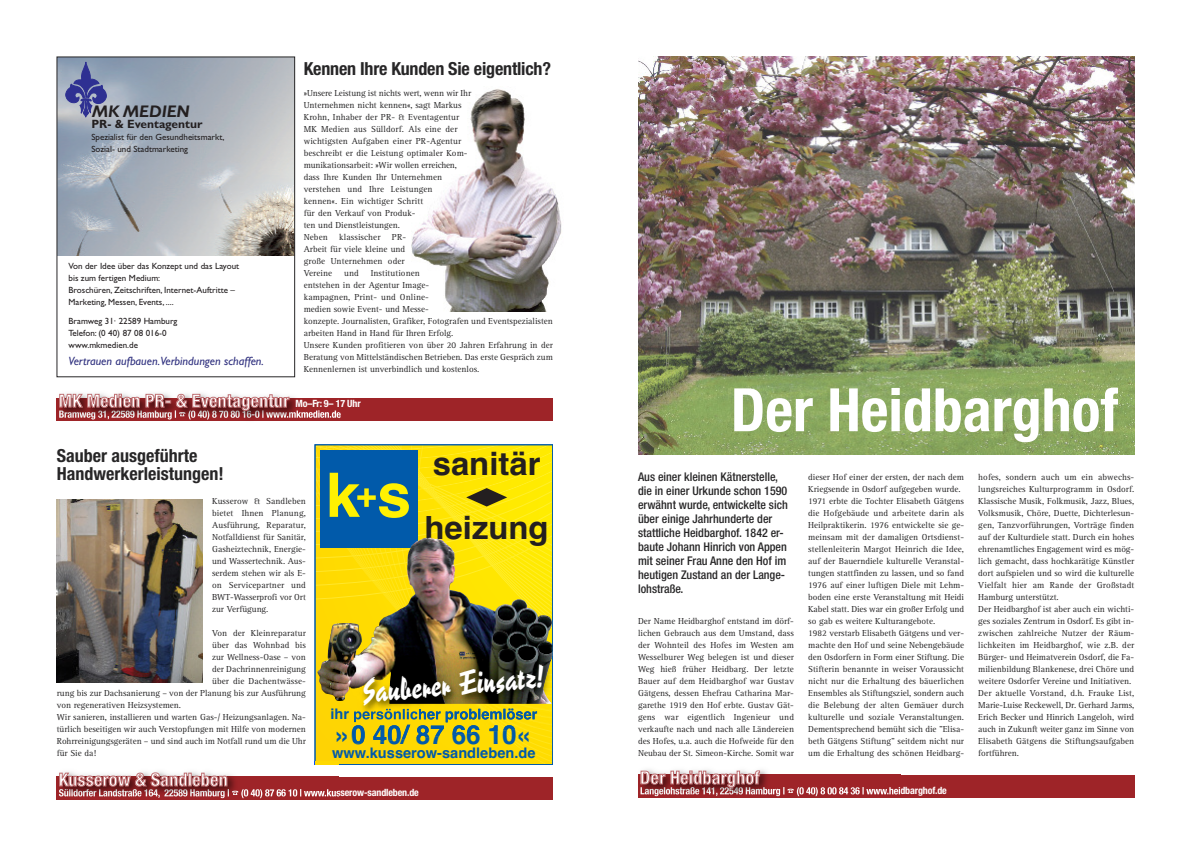
<style>
.page{position:relative;width:1191px;height:842px;background:#fff}
.page>*{position:absolute;margin:0;border:0;box-sizing:border-box;transform-origin:0 0}
.t1{font:700 condensed 60px "Helvetica Neue";color:#fff}
.t2{font:32.1px/64.4px "Helvetica Bold+QIWUVB";color:#231f20}
.t3{font:31.2px "Reporter Two+OKCUBU";color:#fff}
.t4{font:26.1px "Helvetica Bold+QIWUVB";letter-spacing:-.005em;color:#015aaa}
.t5{font:700 condensed 18px "Helvetica Neue";letter-spacing:.015em;color:#fff}
.t6{font:700 condensed 18px/18px "Helvetica Neue";color:#272627}
.t7{font:16.9px "Gill Sans Bold Italic+YCTUWP";color:#231f20}
.t8{font:14.6px "Helvetica Bold+QIWUVB";color:#015aaa}
.t9{font:500 condensed 12px/14px "Helvetica Neue";color:#272627}
.t10{font:12px "Gill Sans Italic+ROTNMJ";color:#30317f}
.t11{font:12px "Gill Sans Bold+YNBCHE";color:#231f20}
.t12{font:9px/12px "Rotis Serif";color:#272627}
.t13{font:9px/12px "Gill Sans+ATGYYT";color:#231f20}
.s1{font-size:10px}
</style>
<div class="page">
<div style="left:638px;top:775px;width:496px;height:23px;background:#9e2428"></div>
<img style="left:638px;top:769px;width:262px;height:6px">
<img style="left:640px;top:775px;width:260px;height:22px">
<img style="left:640px;top:787px;width:35px;height:9px">
<svg style="left:787px;top:789px;width:7px;height:4px"></svg>
<img style="left:797px;top:787px;width:28px;height:9px">
<img style="left:638px;top:57px;width:496px;height:397px">
<img style="left:315px;top:444px;width:238px;height:321px">
<img style="left:57px;top:499px;width:145px;height:183px">
<div style="left:57px;top:777px;width:496px;height:23px;background:#9e2428"></div>
<img style="left:56px;top:762px;width:282px;height:38px">
<img style="left:315px;top:762px;width:23px;height:6px">
<img style="left:57px;top:777px;width:281px;height:23px">
<img style="left:59px;top:789px;width:34px;height:7px">
<svg style="left:232px;top:791px;width:6px;height:4px"></svg>
<img style="left:241px;top:789px;width:28px;height:9px">
<img style="left:411px;top:89px;width:151px;height:223px">
<svg style="left:59px;top:59px;width:234px;height:197px;background:#aab1bb"></svg>
<div style="left:57px;top:57px;width:238px;height:320px;border:1px solid #272627"></div>
<div style="left:57px;top:398px;width:496px;height:23px;background:#9e2428"></div>
<img style="left:56px;top:393px;width:238px;height:28px">
<img style="left:57px;top:398px;width:281px;height:23px">
<img style="left:59px;top:410px;width:36px;height:9px">
<svg style="left:179px;top:412px;width:6px;height:4px"></svg>
<img style="left:188px;top:410px;width:29px;height:9px">
<h3 class="t7" style="left:92px;top:105px;width:99px">MK MEDIEN</h3>
<h3 class="t11" style="left:91px;top:120px;width:112px">PR- &amp; Eventagentur</h3>
<p class="t13" style="left:91px;top:132px;width:134px">Spezialist für den Gesundheitsmarkt,<br>Sozial- und Stadtmarketing</p>
<p class="t13" style="left:69px;top:261px;width:172px">Von der Idee über das Konzept und das Layout bis zum fertigen Medium:<br>Broschüren, Zeitschriften, Internet-Auftritte – Marketing, Messen, Events, ....</p>
<p class="t13" style="left:69px;top:316px;width:110px">Bramweg 31· 22589 Hamburg<br>Telefon: (0 40) 87 08 016-0 www.mkmedien.de</p>
<h3 class="t10" style="left:69px;top:357px;width:197px">Vertrauen aufbauen.Verbindungen schaffen.</h3>
<h3 class="t6" style="left:304px;top:60px;width:249px">Kennen Ihre Kunden Sie eigentlich?</h3>
<p class="t12" style="left:304px;top:88px;width:169px">»Unsere Leistung ist nichts wert, wenn wir Ihr Unternehmen nicht kennen«, sagt Markus Krohn, Inhaber der PR- &amp; Eventagentur MK Medien aus Sülldorf. Als eine der wichtigsten Aufgaben einer PR-Agentur beschreibt er die Leistung optimaler Kom&shy;munikationsarbeit: »Wir wollen erreichen, dass Ihre Kunden Ihr Unternehmen verstehen und Ihre Leistungen<br>kennen«. Ein wichtiger Schritt<br>für den Verkauf von Produk-<br>ten und Dienstleistungen.<br>Neben</p>
<p class="t12" style="left:339px;top:232px;width:43px">klassischer</p>
<p class="t12" style="left:304px;top:232px;width:104px;text-indent:88px">PR-<br>Arbeit für viele kleine und große Unternehmen oder<br>Vereine</p>
<p class="t12" style="left:344px;top:268px;width:16px">und</p>
<p class="t12" style="left:304px;top:268px;width:251px;text-indent:67px">Institutionen<br>entstehen in der Agentur Image-<br>kampagnen, Print- und Online-<br>medien sowie Event- und Messe-<br>konzepte. Journalisten, Grafiker, Fotografen und Eventspezialisten arbeiten Hand in Hand für Ihren Erfolg.<br>Unsere Kunden profitieren von über 20 Jahren Erfahrung in der Beratung von Mittelständischen Betrieben. Das erste Gespräch zum Kennenlernen ist unverbindlich und kostenlos.</p>
<h3 class="t5" style="left:59px;top:390px;width:303px">MK Medien PR- &amp; Eventagentur <span class="s1">Mo–Fr: 9– 17 Uhr</span></h3>
<h3 class="t6" style="left:57px;top:446px;width:168px">Sauber ausgeführte<br>Handwerkerleistungen!</h3>
<p class="t12" style="left:212px;top:496px;width:95px;text-align:justify">Kusserow &amp; Sandleben bietet Ihnen Planung, Ausführung, Reparatur, Notfalldienst für Sanitär, Gasheiztechnik, Energie&shy;und Wassertechnik. Aus&shy;serdem stehen wir als E&shy;on Servicepartner und BWT-Wasserprofi vor Ort zur Verfügung.</p>
<p class="t12" style="left:212px;top:628px;width:95px">Von der Kleinreparatur</p>
<p class="t12" style="left:212px;top:640px;width:95px">über das Wohnbad bis</p>
<p class="t12" style="left:212px;top:652px;width:95px">zur Wellness-Oase – von</p>
<p class="t12" style="left:212px;top:664px;width:95px">der Dachrinnenreinigung</p>
<p class="t12" style="left:212px;top:676px;width:95px">über die Dachentwässe-</p>
<p class="t12" style="left:57px;top:688px;width:251px">rung bis zur Dachsanierung – von der Planung bis zur Ausführung</p>
<p class="t12" style="left:57px;top:700px;width:126px">von regenerativen Heizsystemen.</p>
<p class="t12" style="left:57px;top:712px;width:251px">Wir sanieren, installieren und warten Gas-/ Heizungsanlagen. Na-</p>
<p class="t12" style="left:57px;top:724px;width:251px">türlich beseitigen wir auch Verstopfungen mit Hilfe von modernen</p>
<p class="t12" style="left:57px;top:736px;width:251px">Rohrreinigungsgeräten – und sind auch im Notfall rund um die Uhr</p>
<p class="t12" style="left:57px;top:748px;width:41px">für Sie da!</p>
<h3 class="t5" style="left:59px;top:769px;width:170px">Kusserow &amp; Sandleben</h3>
<h2 class="t2" style="left:424px;top:431px;width:126px">sanitär heizung</h2>
<h3 class="t3" style="left:360px;top:679px;width:184px;rotate:-5deg">Sauberer Einsatz!</h3>
<h3 class="t4" style="left:337px;top:720px;width:196px">»0 40/ 87 66 10«</h3>
<h3 class="t8" style="left:332px;top:745px;width:205px">www.kusserow-sandleben.de</h3>
<h1 class="t1" style="left:731px;top:388px;width:389px">Der Heidbarghof</h1>
<p class="t9" style="left:638px;top:471px;width:151px">Aus einer kleinen Kätnerstelle, die in einer Urkunde schon 1590 erwähnt wurde, entwickelte sich über einige Jahrhunderte der stattliche Heidbarghof. 1842 er&shy;baute Johann Hinrich von Appen mit seiner Frau Anne den Hof im heutigen Zustand an der Lange&shy;lohstraße.</p>
<p class="t12" style="left:638px;top:616px;width:157px;text-align:justify">Der Name Heidbarghof entstand im dörf&shy;lichen Gebrauch aus dem Umstand, dass der Wohnteil des Hofes im Westen am Wesselburer Weg belegen ist und dieser Weg hieß früher Heidbarg. Der letzte Bauer auf dem Heidbarghof war Gustav Gätgens, dessen Ehefrau Catharina Mar&shy;garethe 1919 den Hof erbte. Gustav Gät&shy;gens war eigentlich Ingenieur und verkaufte nach und nach alle Ländereien des Hofes, u.a. auch die Hofweide für den Neubau der St. Simeon-Kirche. Somit war</p>
<h3 class="t5" style="left:640px;top:767px;width:121px">Der Heidbarghof</h3>
<p class="t12" style="left:808px;top:472px;width:157px">dieser Hof einer der ersten, der nach dem Kriegsende in Osdorf aufgegeben wurde.<br>1971 erbte die Tochter Elisabeth Gätgens die Hofgebäude und arbeitete darin als Heilpraktikerin. 1976 entwickelte sie ge&shy;meinsam mit der damaligen Ortsdienst&shy;stellenleiterin Margot Heinrich die Idee, auf der Bauerndiele kulturelle Veranstal&shy;tungen stattfinden zu lassen, und so fand 1976 auf einer luftigen Diele mit Lehm&shy;boden eine erste Veranstaltung mit Heidi Kabel statt. Dies war ein großer Erfolg und so gab es weitere Kulturangebote.<br>1982 verstarb Elisabeth Gätgens und ver&shy;machte den Hof und seine Nebengebäude den Osdorfern in Form einer Stiftung. Die Stifterin benannte in weiser Voraussicht nicht nur die Erhaltung des bäuerlichen Ensembles als Stiftungsziel, sondern auch die Belebung der alten Gemäuer durch kulturelle und soziale Veranstaltungen.<br>Dementsprechend bemüht sich die "Elisa&shy;beth Gätgens Stiftung" seitdem nicht nur um die Erhaltung des schönen Heidbarg-</p>
<p class="t12" style="left:978px;top:472px;width:157px">hofes, sondern auch um ein abwechs&shy;lungsreiches Kulturprogramm in Osdorf.<br>Klassische Musik, Folkmusik, Jazz, Blues, Volksmusik, Chöre, Duette, Dichterlesun&shy;gen, Tanzvorführungen, Vorträge finden auf der Kulturdiele statt. Durch ein hohes ehrenamtliches Engagement wird es mög&shy;lich gemacht, dass hochkarätige Künstler dort aufspielen und so wird die kulturelle Vielfalt hier am Rande der Großstadt Hamburg unterstützt.<br>Der Heidbarghof ist aber auch ein wichti&shy;ges soziales Zentrum in Osdorf. Es gibt in&shy;zwischen zahlreiche Nutzer der Räum&shy;lichkeiten im Heidbarghof, wie z.B. der Bürger- und Heimatverein Osdorf, die Fa&shy;milienbildung Blankenese, drei Chöre und weitere Osdorfer Vereine und Initiativen.<br>Der aktuelle Vorstand, d.h. Frauke List, Marie-Luise Reckewell, Dr. Gerhard Jarms, Erich Becker und Hinrich Langeloh, wird auch in Zukunft weiter ganz im Sinne von Elisabeth Gätgens die Stiftungsaufgaben fortführen.</p>
</div>
